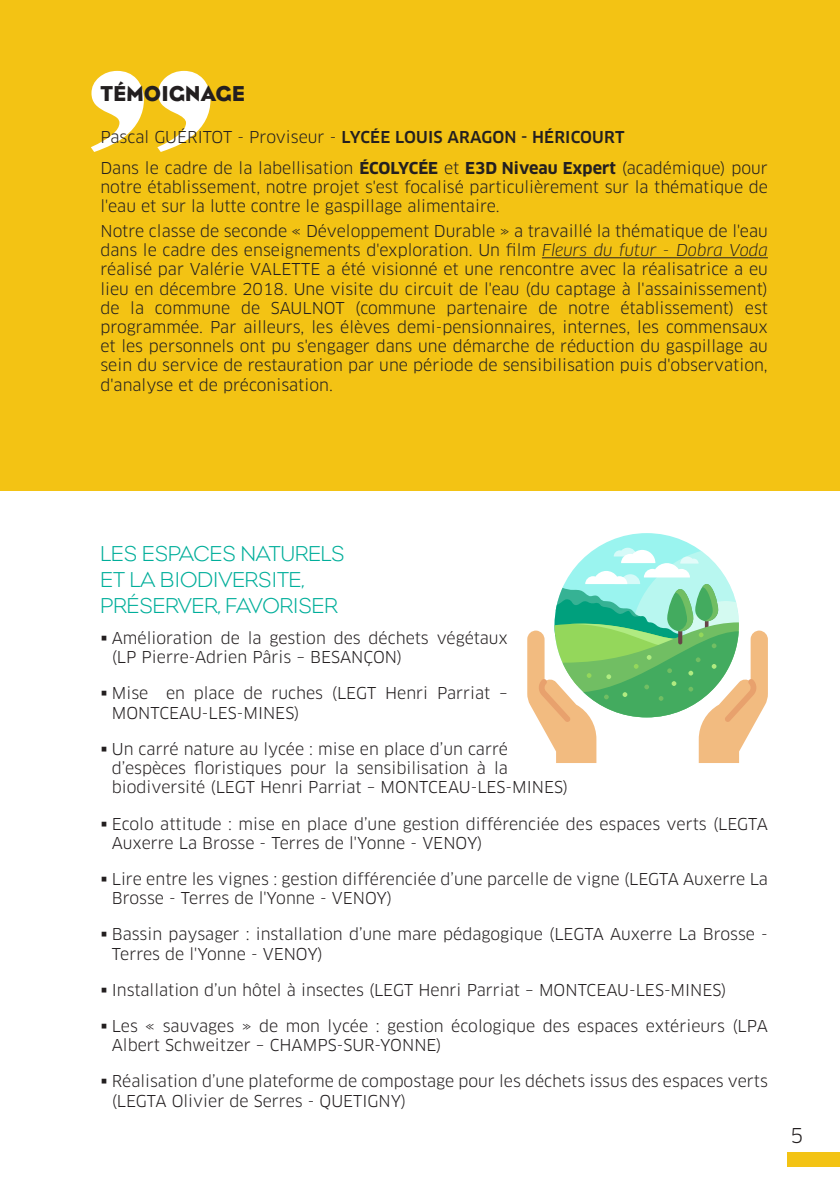
<style>
.page{position:relative;width:840px;height:1191px;background:#fff}
.page>*{position:absolute;margin:0;border:0;box-sizing:border-box;transform-origin:0 0}
.Petit_petit_titre_co{font:300 22px/26.4px "Eagle";color:#00ae9a}
.Petit_petit_titre_2{font:22px "Eagle";color:#231f20}
.t1{font:20px "Clan Pro";color:#231f20}
.Texte_2{font:16px/19.2px "Clan Pro";color:#231f20}
.Chapeau{font:500 16px "Clan Pro";letter-spacing:.01em;color:#231f20}
.s1{font-weight:400}
.s2{font-weight:700}
.s3{font-style:italic}
</style>
<div class="page">
<div style="left:0;top:0;width:839px;height:490px;background:#f3c314"></div>
<svg style="left:91px;top:71px;width:119px;height:81px"></svg>
<hr style="left:541px;top:257px;width:226px;height:1px;background:#231f20">
<div style="left:554px;top:533px;width:184px;height:184px;background:#9af4ef;border-radius:50%"></div>
<svg style="left:527px;top:548px;width:240px;height:215px"></svg>
<div style="left:787px;top:1152px;width:52px;height:14px;background:#f3c314"></div>
<p class="Petit_petit_titre_2" style="left:100px;top:80px;width:146px">TÉMOIGNAGE</p>
<p class="Chapeau" style="left:100px;top:128px;width:525px"><span class="s1">Pascal GUÉRITOT - Proviseur -</span> LYCÉE LOUIS ARAGON - HÉRICOURT</p>
<p class="Texte_2" style="left:100px;top:158px;width:668px;text-align:justify">Dans le cadre de la labellisation <span class="s2">ÉCOLYCÉE</span> et <span class="s2">E3D Niveau Expert</span> (académique) pour notre établissement, notre projet s'est focalisé particulièrement sur la thématique de l'eau et sur la lutte contre le gaspillage alimentaire.</p>
<p class="Texte_2" style="left:100px;top:221px;width:668px;text-align:justify">Notre classe de seconde « Développement Durable » a travaillé la thématique de l'eau dans le cadre des enseignements d'exploration. Un film <span class="s3">Fleurs du futur - Dobra Voda </span>réalisé par Valérie VALETTE a été visionné et une rencontre avec la réalisatrice a eu lieu en décembre 2018. Une visite du circuit de l'eau (du captage à l'assainissement) de la commune de SAULNOT (commune partenaire de notre établissement) est programmée. Par ailleurs, les élèves demi-pensionnaires, internes, les commensaux et les personnels ont pu s'engager dans une démarche de réduction du gaspillage au sein du service de restauration par une période de sensibilisation puis d'observation, d'analyse et de préconisation.</p>
<p class="Petit_petit_titre_co" style="left:100px;top:539px;width:246px">LES ESPACES NATURELS<br>ET LA BIODIVERSITE,<br>PRÉSERVER, FAVORISER</p>
<p class="Texte_2" style="left:112px;top:628px;width:397px;text-indent:-11px">▪ Amélioration de la gestion des déchets végétaux (LP Pierre-Adrien Pâris – BESANÇON)</p>
<p class="Texte_2" style="left:112px;top:684px;width:397px;text-indent:-11px">▪ Mise en place de ruches (LEGT Henri Parriat –<br>MONTCEAU-LES-MINES)</p>
<p class="Texte_2" style="left:112px;top:739px;width:457px;text-indent:-11px">▪ Un carré nature au lycée : mise en place d’un carré d’espèces floristiques pour la sensibilisation à la biodiversité (LEGT Henri Parriat – MONTCEAU-LES-MINES)</p>
<p class="Texte_2" style="left:112px;top:814px;width:657px;text-indent:-11px">▪ Ecolo attitude : mise en place d’une gestion différenciée des espaces verts (LEGTA<br>Auxerre La Brosse - Terres de l'Yonne - VENOY)</p>
<p class="Texte_2" style="left:112px;top:869px;width:657px;text-indent:-11px">▪ Lire entre les vignes : gestion différenciée d’une parcelle de vigne (LEGTA Auxerre La<br>Brosse - Terres de l'Yonne - VENOY)</p>
<p class="Texte_2" style="left:112px;top:925px;width:657px;text-indent:-11px">▪ Bassin paysager : installation d’une mare pédagogique (LEGTA Auxerre La Brosse -<br>Terres de l'Yonne - VENOY)</p>
<p class="Texte_2" style="left:100px;top:980px;width:627px">▪ Installation d’un hôtel à insectes (LEGT Henri Parriat – MONTCEAU-LES-MINES)</p>
<p class="Texte_2" style="left:112px;top:1016px;width:657px;text-indent:-11px">▪ Les « sauvages » de mon lycée : gestion écologique des espaces extérieurs (LPA<br>Albert Schweitzer – CHAMPS-SUR-YONNE)</p>
<p class="Texte_2" style="left:112px;top:1072px;width:657px;text-indent:-11px">▪ Réalisation d’une plateforme de compostage pour les déchets issus des espaces verts (LEGTA Olivier de Serres - QUETIGNY)</p>
<p class="t1" style="left:790px;top:1123px;width:15px">5</p>
</div>
